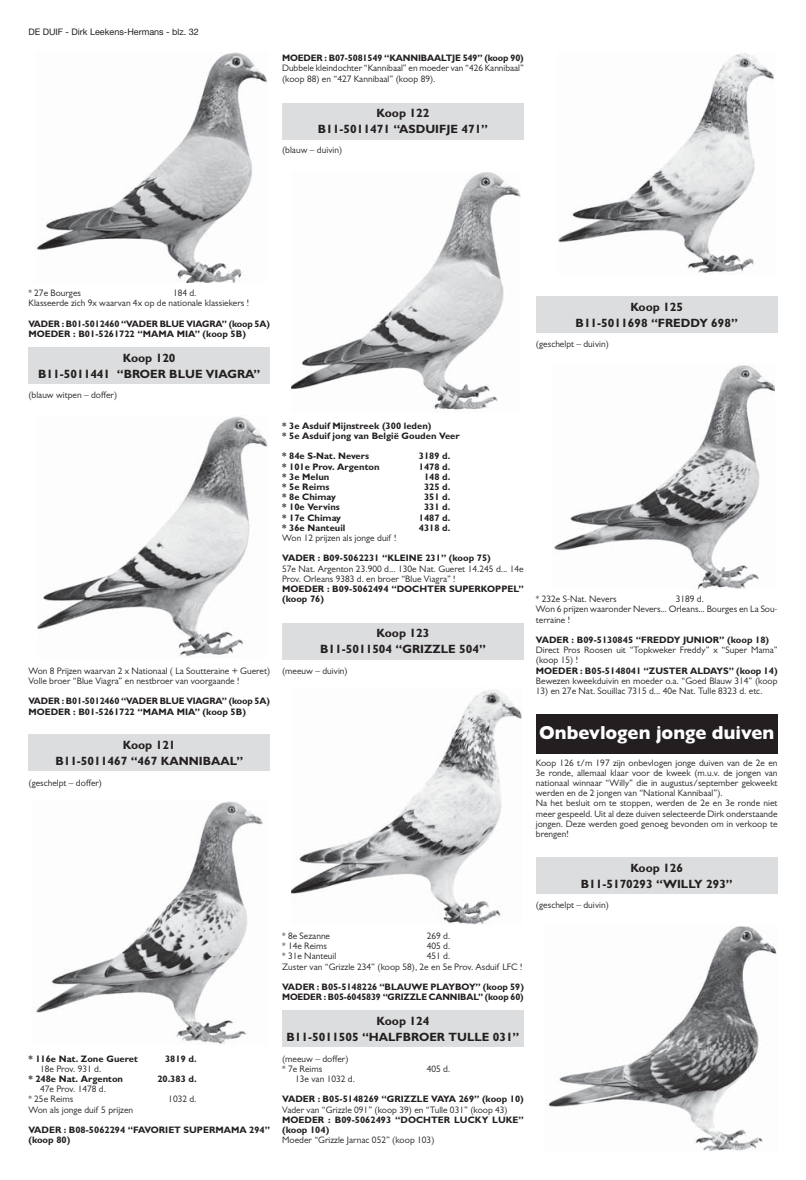
<style>
.page{position:relative;width:806px;height:1180px;background:#fff}
.page>*{position:absolute;margin:0;border:0;box-sizing:border-box;transform-origin:0 0}
.t1{font:800 19px "Gill Sans MT Pro";color:#fff}
.t2{font:700 12px/16px "Gill Sans MT Pro";color:#231f20;text-align:center}
.t3{font:9.4px/10.2px "Gill Sans MT Pro";color:#231f20}
.t4{font:700 9.4px/10.2px "Gill Sans MT Pro";color:#231f20}
.t5{font:9px "Helvetica Neue LT Pro";color:#231f20}
</style>
<div class="page">
<div style="left:28px;top:347px;width:242px;height:36px;background:#dcddde"></div>
<div style="left:282px;top:103px;width:241px;height:36px;background:#dcddde"></div>
<div style="left:535px;top:296px;width:242px;height:36px;background:#dcddde"></div>
<div style="left:535px;top:857px;width:242px;height:36px;background:#dcddde"></div>
<div style="left:282px;top:623px;width:241px;height:36px;background:#dcddde"></div>
<div style="left:282px;top:1010px;width:241px;height:36px;background:#dcddde"></div>
<div style="left:28px;top:734px;width:242px;height:37px;background:#dcddde"></div>
<img style="left:36px;top:52px;width:231px;height:230px">
<img style="left:554px;top:365px;width:220px;height:224px">
<img style="left:291px;top:172px;width:229px;height:238px">
<img style="left:291px;top:689px;width:229px;height:235px">
<img style="left:37px;top:416px;width:230px;height:241px">
<img style="left:36px;top:801px;width:227px;height:243px">
<img style="left:558px;top:53px;width:216px;height:220px">
<div style="left:535px;top:714px;width:242px;height:40px;background:#231f20"></div>
<img style="left:548px;top:926px;width:229px;height:225px">
<p class="t5" style="left:28px;top:26px;width:172px">DE DUIF - Dirk Leekens-Hermans - blz. 32</p>
<p class="t4" style="left:282px;top:54px;width:243px">MOEDER : B07-5081549 “KANNIBAALTJE 549” (koop 90)</p>
<p class="t3" style="left:282px;top:64px;width:243px">Dubbele kleindochter “Kannibaal” en moeder van “426 Kannibaal” (koop 88) en “427 Kannibaal” (koop 89).</p>
<p class="t2" style="left:318px;top:106px;width:171px">Koop 122<br>B11-5011471 “ASDUIFJE 471”</p>
<p class="t3" style="left:282px;top:146px;width:62px">(blauw – duivin)</p>
<p class="t3" style="left:28px;top:289px;width:222px;text-indent:144px">184 d.<br>Klasseerde zich 9x waarvan 4x op de nationale klassiekers !</p>
<p class="t4" style="left:28px;top:319px;width:243px">VADER : B01-5012460 “VADER BLUE VIAGRA” (koop 5A)<br>MOEDER : B01-5261722 “MAMA MIA” (koop 5B)</p>
<p class="t2" style="left:38px;top:351px;width:223px">Koop 120<br>B11-5011441 “BROER BLUE VIAGRA”</p>
<p class="t3" style="left:28px;top:391px;width:90px">(blauw witpen – doffer)</p>
<p class="t3" style="left:28px;top:289px;width:54px">* 27e Bourges</p>
<p class="t3" style="left:28px;top:666px;width:243px">Won 8 Prijzen waarvan 2 x Nationaal ( La Soutteraine + Gueret)<br>Volle broer “Blue Viagra” en nestbroer van voorgaande !</p>
<p class="t4" style="left:28px;top:697px;width:243px">VADER : B01-5012460 “VADER BLUE VIAGRA” (koop 5A)<br>MOEDER : B01-5261722 “MAMA MIA” (koop 5B)</p>
<p class="t2" style="left:55px;top:738px;width:189px">Koop 121<br>B11-5011467 “467 KANNIBAAL”</p>
<p class="t3" style="left:28px;top:778px;width:75px">(geschelpt – doffer)</p>
<p class="t4" style="left:28px;top:1054px;width:111px">* 116e Nat. Zone Gueret</p>
<p class="t4" style="left:165px;top:1054px;width:33px">3819 d.</p>
<p class="t3" style="left:40px;top:1064px;width:63px">18e Prov. 931 d.</p>
<p class="t4" style="left:28px;top:1074px;width:96px">* 248e Nat. Argenton</p>
<p class="t4" style="left:157px;top:1074px;width:41px">20.383 d.</p>
<p class="t3" style="left:28px;top:1084px;width:79px;text-indent:12px">47e Prov. 1478 d. * 25e Reims</p>
<p class="t3" style="left:168px;top:1094px;width:30px">1032 d.</p>
<p class="t3" style="left:28px;top:1105px;width:106px">Won als jonge duif 5 prijzen</p>
<p class="t4" style="left:28px;top:1125px;width:243px">VADER : B08-5062294 “FAVORIET SUPERMAMA 294” (koop 80)</p>
<p class="t2" style="left:575px;top:300px;width:164px">Koop 125<br>B11-5011698 “FREDDY 698”</p>
<p class="t3" style="left:535px;top:340px;width:74px">(geschelpt – duivin)</p>
<p class="t4" style="left:282px;top:421px;width:179px">* 3e Asduif Mijnstreek (300 leden)<br>* 5e Asduif jong van België Gouden Veer</p>
<p class="t4" style="left:282px;top:452px;width:88px">* 84e S-Nat. Nevers</p>
<p class="t4" style="left:418px;top:452px;width:33px">3189 d.</p>
<p class="t4" style="left:282px;top:462px;width:99px">* 101e Prov. Argenton</p>
<p class="t4" style="left:418px;top:462px;width:33px">1478 d.</p>
<p class="t4" style="left:282px;top:472px;width:49px">* 3e Melun</p>
<p class="t4" style="left:424px;top:472px;width:28px">148 d.</p>
<p class="t4" style="left:282px;top:482px;width:49px">* 5e Reims</p>
<p class="t4" style="left:424px;top:482px;width:28px">325 d.</p>
<p class="t4" style="left:282px;top:493px;width:55px">* 8e Chimay</p>
<p class="t4" style="left:424px;top:493px;width:28px">351 d.</p>
<p class="t4" style="left:282px;top:503px;width:59px">* 10e Vervins</p>
<p class="t4" style="left:424px;top:503px;width:28px">331 d.</p>
<p class="t4" style="left:282px;top:513px;width:60px">* 17e Chimay</p>
<p class="t4" style="left:418px;top:513px;width:33px">1487 d.</p>
<p class="t4" style="left:282px;top:523px;width:65px">* 36e Nanteuil</p>
<p class="t4" style="left:418px;top:523px;width:33px">4318 d.</p>
<p class="t3" style="left:282px;top:533px;width:116px">Won 12 prijzen als jonge duif !</p>
<p class="t4" style="left:282px;top:554px;width:210px">VADER : B09-5062231 “KLEINE 231” (koop 75)</p>
<p class="t3" style="left:282px;top:564px;width:243px">57e Nat. Argenton 23.900 d... 130e Nat. Gueret 14.245 d... 14e<br>Prov. Orleans 9383 d. en broer “Blue Viagra” !</p>
<p class="t4" style="left:282px;top:584px;width:243px">MOEDER : B09-5062494 “DOCHTER SUPERKOPPEL” (koop 76)</p>
<p class="t2" style="left:320px;top:626px;width:167px">Koop 123<br>B11-5011504 “GRIZZLE 504”</p>
<p class="t3" style="left:282px;top:666px;width:67px">(meeuw – duivin)</p>
<p class="t3" style="left:282px;top:931px;width:49px">* 8e Sezanne</p>
<p class="t3" style="left:426px;top:931px;width:25px">269 d.</p>
<p class="t3" style="left:282px;top:941px;width:46px">* 14e Reims</p>
<p class="t3" style="left:426px;top:941px;width:25px">405 d.</p>
<p class="t3" style="left:282px;top:952px;width:56px">* 31e Nanteuil</p>
<p class="t3" style="left:282px;top:952px;width:241px;text-indent:144px">451 d.<br>Zuster van “Grizzle 234” (koop 58), 2e en 5e Prov. Asduif LFC !</p>
<p class="t4" style="left:282px;top:982px;width:243px">VADER : B05-5148226 “BLAUWE PLAYBOY” (koop 59)<br>MOEDER : B05-6045839 “GRIZZLE CANNIBAL” (koop 60)</p>
<p class="t2" style="left:286px;top:1014px;width:234px">Koop 124<br>B11-5011505 “HALFBROER TULLE 031”</p>
<p class="t3" style="left:282px;top:1054px;width:68px">(meeuw – doffer) * 7e Reims</p>
<p class="t3" style="left:426px;top:1064px;width:25px">405 d.</p>
<p class="t3" style="left:295px;top:1074px;width:61px">13e van 1032 d.</p>
<p class="t4" style="left:282px;top:1094px;width:243px">VADER : B05-5148269 “GRIZZLE VAYA 269” (koop 10)</p>
<p class="t3" style="left:282px;top:1105px;width:227px">Vader van “Grizzle 091” (koop 39) en “Tulle 031” (koop 43)</p>
<p class="t4" style="left:282px;top:1115px;width:243px">MOEDER : B09-5062493 “DOCHTER LUCKY LUKE” (koop 104)</p>
<p class="t3" style="left:282px;top:1135px;width:154px">Moeder “Grizzle Jarnac 052” (koop 103)</p>
<p class="t3" style="left:535px;top:595px;width:243px;text-indent:140px">3189 d.<br>Won 6 prijzen waaronder Nevers... Orleans... Bourges en La Sou&shy;terraine !</p>
<p class="t4" style="left:535px;top:635px;width:235px">VADER : B09-5130845 “FREDDY JUNIOR” (koop 18)</p>
<p class="t3" style="left:535px;top:646px;width:243px">Direct Pros Roosen uit “Topkweker Freddy” x “Super Mama” (koop 15) !</p>
<p class="t4" style="left:535px;top:666px;width:243px">MOEDER : B05-5148041 “ZUSTER ALDAYS” (koop 14)</p>
<p class="t3" style="left:535px;top:676px;width:243px">Bewezen kweekduivin en moeder o.a. “Goed Blauw 314” (koop</p>
<p class="t3" style="left:535px;top:686px;width:228px">13) en 27e Nat. Souillac 7315 d... 40e Nat. Tulle 8323 d. etc.</p>
<p class="t3" style="left:535px;top:595px;width:82px">* 232e S-Nat. Nevers</p>
<h1 class="t1" style="left:538px;top:726px;width:236px">Onbevlogen jonge duiven</h1>
<p class="t3" style="left:535px;top:758px;width:243px">Koop 126 t/m 197 zijn onbevlogen jonge duiven van de 2e en 3e ronde, allemaal klaar voor de kweek (m.u.v. de jongen van nationaal winnaar “Willy” die in augustus/september gekweekt werden en de 2 jongen van “National Kannibaal”).<br>Na het besluit om te stoppen, werden de 2e en 3e ronde niet meer gespeeld. Uit al deze duiven selecteerde Dirk onderstaande jongen. Deze werden goed genoeg bevonden om in verkoop te brengen!</p>
<p class="t2" style="left:580px;top:861px;width:153px">Koop 126<br>B11-5170293 “WILLY 293”</p>
<p class="t3" style="left:535px;top:901px;width:74px">(geschelpt – duivin)</p>
</div>
